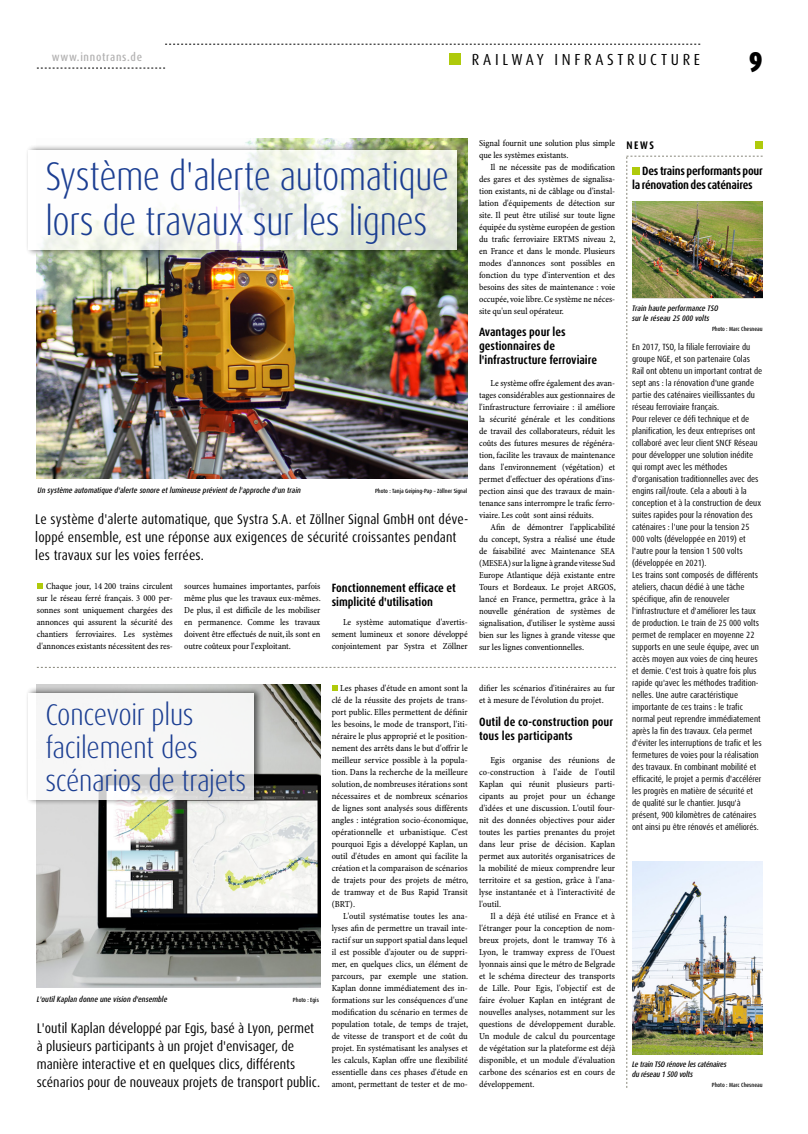
<style>
.page{position:relative;width:808px;height:1134px;background:#fff}
.page>*{position:absolute;margin:0;border:0;box-sizing:border-box;transform-origin:0 0}
.t1{font:300 condensed 40px/45px "Dax OT";letter-spacing:-.01em;color:#1b3e92}
.t2{font:300 condensed 30px/33px "Dax OT";letter-spacing:-.01em;color:#1b3e92}
.t3{font:900 condensed 28.7px "Dax OT";color:#000}
.t4{font:condensed 16px "Dax OT";letter-spacing:.23em;color:#000}
.t5{font:condensed 14px/18px "Dax OT";color:#000}
.t6{font:700 condensed 12px/14px "Dax OT";letter-spacing:-.005em;color:#000}
.t7{font:500 condensed 11.6px "Dax OT";letter-spacing:.06em;color:#b3b2b2}
.t8{font:700 condensed 11px "Dax OT";color:#000}
.t9{font:9.2px/12px "Minion Pro Cn Capt";letter-spacing:-.005em;color:#000;text-align:justify}
.t10{font:condensed 9px/12px "Dax OT";color:#000}
.t11{font:italic 500 condensed 8px/10px "Dax OT";color:#000}
.t12{font:italic 500 condensed 8px/10px "Dax OT";letter-spacing:-.02em;color:#000}
.t13{font:500 condensed 6px "Dax OT";color:#000}
</style>
<div class="page">
<div style="left:450px;top:53px;width:11px;height:12px;background:#afca0b"></div>
<svg style="left:165px;top:44px;width:535px;height:1px"></svg>
<svg style="left:37px;top:68px;width:128px;height:1px"></svg>
<img style="left:37px;top:139px;width:431px;height:339px">
<svg style="left:37px;top:583px;width:6px;height:6px"></svg>
<div style="left:25px;top:144px;width:441px;height:112px;background:#000;opacity:.75"></div>
<svg style="left:28px;top:150px;width:428px;height:99px"></svg>
<svg style="left:332px;top:685px;width:6px;height:6px"></svg>
<div style="left:755px;top:141px;width:8px;height:8px;background:#afca0b"></div>
<img style="left:626px;top:156px;width:137px;height:932px">
<svg style="left:37px;top:667px;width:579px;height:1px"></svg>
<img style="left:37px;top:685px;width:283px;height:302px">
<div style="left:25px;top:686px;width:238px;height:120px;background:#000;opacity:.75"></div>
<svg style="left:28px;top:693px;width:226px;height:106px;fill:#f6f6f6"></svg>
<p class="t7" style="left:52px;top:50px;width:92px">www.innotrans.de</p>
<h3 class="t4" style="left:472px;top:49px;width:230px">RAILWAY INFRASTRUCTURE</h3>
<h3 class="t3" style="left:749px;top:44px;width:16px">9</h3>
<h1 class="t1" style="left:45px;top:154px;width:405px">Système d'alerte automatique lors de travaux sur les lignes</h1>
<p class="t11" style="left:38px;top:485px;width:265px">Un système automatique d'alerte sonore et lumineuse prévient de l'approche d'un train</p>
<p class="t13" style="left:375px;top:487px;width:94px">Photo : Tanja Geiping-Pap – Zöllner Signal</p>
<h3 class="t5" style="left:35px;top:510px;width:435px">Le système d'alerte automatique, que Systra S.A. et Zöllner Signal GmbH ont déve&shy;loppé ensemble, est une réponse aux exigences de sécurité croissantes pendant les travaux sur les voies ferrées.</h3>
<h3 class="t6" style="left:332px;top:580px;width:126px">Fonctionnement efficace et simplicité d'utilisation</h3>
<p class="t9" style="left:332px;top:616px;width:138px;text-indent:11px">Le système automatique d'avertis&shy;sement lumineux et sonore développé conjointement par Systra et Zöllner</p>
<p class="t9" style="left:332px;top:683px;width:138px;text-indent:8px">Les phases d'étude en amont sont la clé de la réussite des projets de trans&shy;port public. Elles permettent de définir les besoins, le mode de transport, l'iti&shy;néraire le plus approprié et le position&shy;nement des arrêts dans le but d'offrir le meilleur service possible à la popula&shy;tion. Dans la recherche de la meilleure solution, de nombreuses itérations sont nécessaires et de nombreux scénarios de lignes sont analysés sous différents angles : intégration socio-économique, opérationnelle et urbanistique. C'est pourquoi Egis a développé Kaplan, un outil d'études en amont qui facilite la création et la comparaison de scénarios de trajets pour des projets de métro, de tramway et de Bus Rapid Transit (BRT).</p>
<p class="t9" style="left:332px;top:911px;width:138px;text-indent:11px">L'outil systématise toutes les ana&shy;lyses afin de permettre un travail inte&shy;ractif sur un support spatial dans lequel il est possible d'ajouter ou de suppri&shy;mer, en quelques clics, un élément de parcours, par exemple une station.<br>Kaplan donne immédiatement des in&shy;formations sur les conséquences d'une modification du scénario en termes de population totale, de temps de trajet, de vitesse de transport et de coût du projet. En systématisant les analyses et les calculs, Kaplan offre une flexibilité essentielle dans ces phases d'étude en amont, permettant de tester et de mo-</p>
<p class="t9" style="left:37px;top:580px;width:138px;text-indent:9px">Chaque jour, 14 200 trains circulent sur le réseau ferré français. 3 000 per&shy;sonnes sont uniquement chargées des annonces qui assurent la sécurité des chantiers ferroviaires. Les systèmes d'annonces existants nécessitent des res-</p>
<p class="t9" style="left:184px;top:580px;width:138px">sources humaines importantes, parfois même plus que les travaux eux-mêmes.<br>De plus, il est difficile de les mobiliser en permanence. Comme les travaux doivent être effectués de nuit, ils sont en outre coûteux pour l'exploitant.</p>
<h2 class="t2" style="left:45px;top:698px;width:203px">Concevoir plus facilement des scénarios de trajets</h2>
<p class="t11" style="left:37px;top:995px;width:132px">L'outil Kaplan donne une vision d'ensemble</p>
<p class="t13" style="left:293px;top:996px;width:27px">Photo : Egis</p>
<h3 class="t5" style="left:37px;top:1019px;width:285px">L'outil Kaplan développé par Egis, basé à Lyon, permet à plusieurs participants à un projet d'envisager, de manière interactive et en quelques clics, différents scénarios pour de nouveaux projets de transport public.</h3>
<p class="t9" style="left:479px;top:137px;width:138px">Signal fournit une solution plus simple que les systèmes existants.</p>
<p class="t9" style="left:479px;top:161px;width:138px;text-indent:11px">Il ne nécessite pas de modification des gares et des systèmes de signalisa&shy;tion existants, ni de câblage ou d'instal&shy;lation d'équipements de détection sur site. Il peut être utilisé sur toute ligne équipée du système européen de gestion du trafic ferroviaire ERTMS niveau 2, en France et dans le monde. Plusieurs modes d'annonces sont possibles en fonction du type d'intervention et des besoins des sites de maintenance : voie occupée, voie libre. Ce système ne néces&shy;site qu'un seul opérateur.</p>
<h3 class="t6" style="left:479px;top:325px;width:119px">Avantages pour les gestionnaires de l'infrastructure ferroviaire</h3>
<p class="t9" style="left:479px;top:377px;width:138px;text-indent:11px">Le système offre également des avan&shy;tages considérables aux gestionnaires de l'infrastructure ferroviaire : il améliore la sécurité générale et les conditions de travail des collaborateurs, réduit les coûts des futures mesures de régénéra&shy;tion, facilite les travaux de maintenance dans l'environnement (végétation) et permet d'effectuer des opérations d'ins&shy;pection ainsi que des travaux de main&shy;tenance sans interrompre le trafic ferro&shy;viaire. Les coût sont ainsi réduits.</p>
<p class="t9" style="left:479px;top:521px;width:138px;text-indent:11px">Afin de démontrer l'applicabilité du concept, Systra a réalisé une étude de faisabilité avec Maintenance SEA (MESEA) sur la ligne à grande vitesse Sud Europe Atlantique déjà existante entre Tours et Bordeaux. Le projet ARGOS, lancé en France, permettra, grâce à la nouvelle génération de systèmes de signalisation, d'utiliser le système aussi bien sur les lignes à grande vitesse que sur les lignes conventionnelles.</p>
<p class="t9" style="left:479px;top:683px;width:138px">difier les scénarios d'itinéraires au fur et à mesure de l'évolution du projet.</p>
<h3 class="t6" style="left:479px;top:715px;width:135px">Outil de co-construction pour tous les participants</h3>
<p class="t9" style="left:479px;top:755px;width:138px;text-indent:11px">Egis organise des réunions de co-construction à l'aide de l'outil Kaplan qui réunit plusieurs parti&shy;cipants au projet pour un échange d'idées et une discussion. L'outil four&shy;nit des données objectives pour aider toutes les parties prenantes du projet dans leur prise de décision. Kaplan permet aux autorités organisatrices de la mobilité de mieux comprendre leur territoire et sa gestion, grâce à l'ana&shy;lyse instantanée et à l'interactivité de l'outil.</p>
<p class="t9" style="left:479px;top:911px;width:138px;text-indent:11px">Il a déjà été utilisé en France et à l'étranger pour la conception de nom&shy;breux projets, dont le tramway T6 à Lyon, le tramway express de l'Ouest lyonnais ainsi que le métro de Belgrade et le schéma directeur des transports de Lille. Pour Egis, l'objectif est de faire évoluer Kaplan en intégrant de nouvelles analyses, notamment sur les questions de développement durable.<br>Un module de calcul du pourcentage de végétation sur la plateforme est déjà disponible, et un module d'évaluation carbone des scénarios est en cours de développement.</p>
<p class="t8" style="left:627px;top:138px;width:29px">NEWS</p>
<h3 class="t6" style="left:632px;top:164px;width:132px;text-indent:10px">Des trains performants pour la rénovation des caténaires</h3>
<p class="t11" style="left:632px;top:304px;width:88px">Train haute performance TSO sur le réseau 25 000 volts</p>
<p class="t13" style="left:712px;top:325px;width:52px">Photo : Marc Chesneau</p>
<p class="t10" style="left:632px;top:341px;width:132px">En 2017, TSO, la filiale ferroviaire du groupe NGE, et son partenaire Colas Rail ont obtenu un important contrat de sept ans : la rénovation d'une grande partie des caténaires vieillissantes du réseau ferroviaire français.<br>Pour relever ce défi technique et de planification, les deux entreprises ont collaboré avec leur client SNCF Réseau pour développer une solution inédite qui rompt avec les méthodes d'organisation traditionnelles avec des engins rail/route. Cela a abouti à la conception et à la construction de deux suites rapides pour la rénovation des caténaires : l'une pour la tension 25<br>000 volts (développée en 2019) et l'autre pour la tension 1 500 volts (développée en 2021).<br>Les trains sont composés de différents ateliers, chacun dédié à une tâche spécifique, afin de renouveler l'infrastructure et d'améliorer les taux de production. Le train de 25 000 volts permet de remplacer en moyenne 22 supports en une seule équipe, avec un accès moyen aux voies de cinq heures et demie. C'est trois à quatre fois plus rapide qu'avec les méthodes tradition&shy;nelles. Une autre caractéristique importante de ces trains : le trafic normal peut reprendre immédiatement après la fin des travaux. Cela permet d'éviter les interruptions de trafic et les fermetures de voies pour la réalisation des travaux. En combinant mobilité et efficacité, le projet a permis d'accélérer les progrès en matière de sécurité et de qualité sur le chantier. Jusqu'à présent, 900 kilomètres de caténaires ont ainsi pu être rénovés et améliorés.</p>
<p class="t12" style="left:632px;top:1059px;width:96px">Le train TSO rénove les caténaires du réseau 1 500 volts</p>
<p class="t13" style="left:712px;top:1081px;width:52px">Photo : Marc Chesneau</p>
</div>
